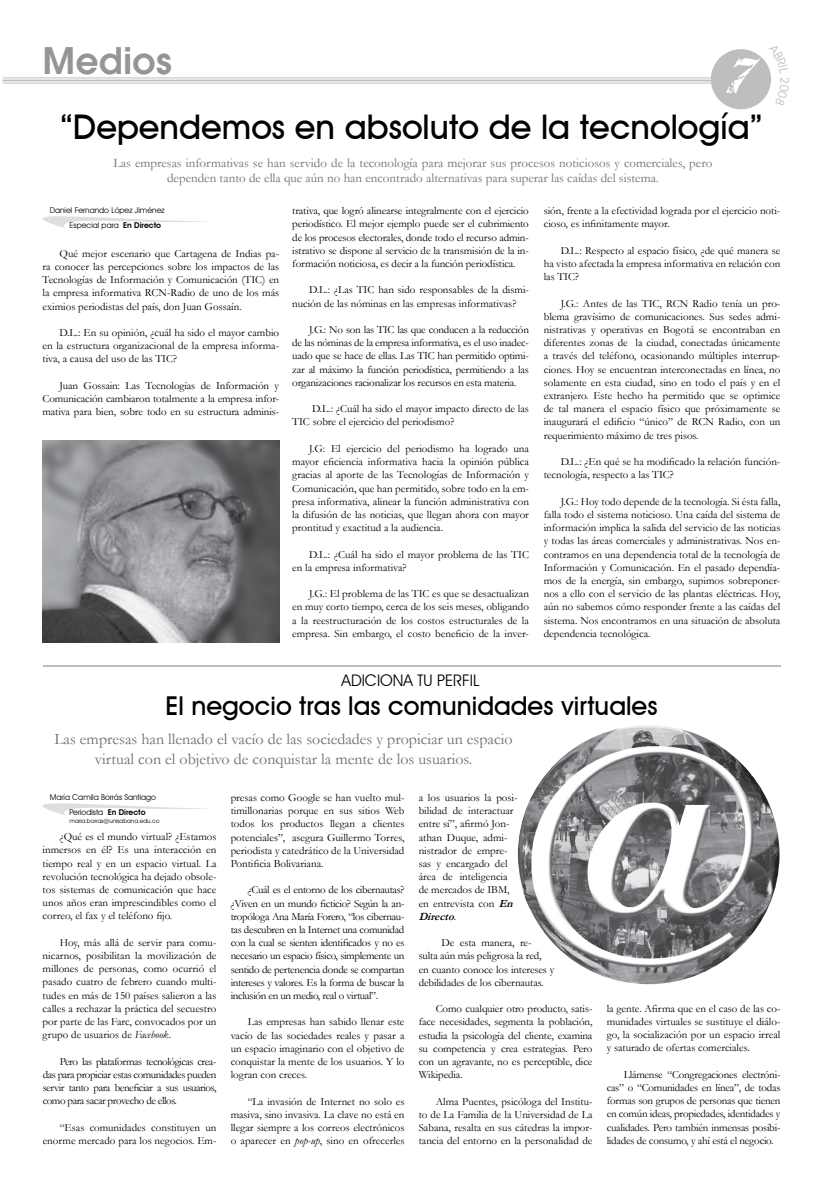
<style>
.page{position:relative;width:823px;height:1191px;background:#fff}
.page>*{position:absolute;margin:0;border:0;box-sizing:border-box;transform-origin:0 0}
.t1{font:600 40px "Avant Gar Got Itc TEE";color:#939598}
.t2{font:500 34px "Avant Garde IT Cby BT";color:#000}
.t3{font:500 26px "Avant Garde IT Cby BT";color:#000}
.t4{font:16px/19.2px "Garamond";color:#6d6e71;text-align:center}
.t5{font:16px "Avant Garde IT Cby BT";color:#000}
.t6{font:13px/15.6px "Garamond";color:#6d6e71;text-align:center}
.t7{font:11px/13.2px "Garamond";color:#000;text-align:justify}
.t8{font:8px/15.3px "Avant Garde IT Cby BT";color:#000}
.t9{font:6px "Avant Garde IT Cby BT";color:#000}
.s1{font-weight:600}
.s2{font-style:italic}
.s3{font-weight:700;font-style:italic}
</style>
<div class="page">
<div style="left:710px;top:49px;width:60px;height:60px;background:#bcbec0;border-radius:50%"></div>
<hr style="left:3px;top:77px;width:707px;height:1px;background:#bcbec0">
<hr style="left:3px;top:80px;width:707px;height:1px;background:#bcbec0">
<hr style="left:3px;top:83px;width:707px;height:1px;background:#bcbec0">
<svg style="left:726px;top:58px;width:34px;height:35px"></svg>
<img style="left:517px;top:725px;width:262px;height:259px">
<hr style="left:43px;top:665px;width:737px;height:1px;background:#bcbec0">
<img style="left:43px;top:440px;width:236px;height:202px">
<svg style="left:43px;top:803px;width:164px;height:12px"></svg>
<svg style="left:43px;top:216px;width:164px;height:12px"></svg>
<svg style="left:768px;top:66px;width:3px;height:26px"></svg>
<h1 class="t1" style="left:43px;top:37px;width:131px">Medios</h1>
<h2 class="t2" style="left:60px;top:106px;width:704px">“Dependemos en absoluto de la tecnología”</h2>
<p class="t6" style="left:113px;top:154px;width:600px">Las empresas informativas se han servido de la teconología para mejorar sus procesos noticiosos y comerciales, pero dependen tanto de ella que aún no han encontrado alternativas para superar las caídas del sistema.</p>
<p class="t8" style="left:69px;top:202px;width:97px;text-indent:-20px">Daniel Fernando López Jiménez<br>Especial para <span class="s1">En Directo</span></p>
<p class="t7" style="left:43px;top:246px;width:238px;text-indent:17px">Qué mejor escenario que Cartagena de Indias pa&shy;ra conocer las percepciones sobre los impactos de las Tecnologías de Información y Comunicación (TIC) en la empresa informativa RCN-Radio de uno de los más eximios periodistas del país, don Juan Gossaín.</p>
<p class="t7" style="left:43px;top:326px;width:238px;text-indent:17px">D.L.: En su opinión, ¿cuál ha sido el mayor cambio en la estructura organizacional de la empresa informa&shy;tiva, a causa del uso de las TIC?</p>
<p class="t7" style="left:43px;top:378px;width:238px;text-indent:17px">Juan Gossain: Las Tecnologías de Información y Comunicación cambiaron totalmente a la empresa infor&shy;mativa para bien, sobre todo en su estructura adminis-</p>
<p class="t7" style="left:292px;top:204px;width:238px">trativa, que logró alinearse integralmente con el ejercicio periodístico. El mejor ejemplo puede ser el cubrimiento de los procesos electorales, donde todo el recurso admin&shy;istrativo se dispone al servicio de la transmisión de la in&shy;formación noticiosa, es decir a la función periodística.</p>
<p class="t7" style="left:292px;top:283px;width:238px;text-indent:17px">D.L.: ¿Las TIC han sido responsables de la dismi&shy;nución de las nóminas en las empresas informativas?</p>
<p class="t7" style="left:292px;top:323px;width:238px;text-indent:17px">J.G.: No son las TIC las que conducen a la reducción de las nóminas de la empresa informativa, es el uso inadec&shy;uado que se hace de ellas. Las TIC han permitido optimi&shy;zar al máximo la función periodística, permitiendo a las organizaciones racionalizar los recursos en esta materia.</p>
<p class="t7" style="left:292px;top:402px;width:238px;text-indent:20px">D.L.: ¿Cuál ha sido el mayor impacto directo de las<br>TIC sobre el ejercicio del periodismo?</p>
<p class="t7" style="left:292px;top:441px;width:238px;text-indent:17px">J.G: El ejercicio del periodismo ha logrado una mayor eficiencia informativa hacia la opinión pública gracias al aporte de las Tecnologías de Información y Comunicación, que han permitido, sobre todo en la em&shy;presa informativa, alinear la función administrativa con la difusión de las noticias, que llegan ahora con mayor prontitud y exactitud a la audiencia.</p>
<p class="t7" style="left:292px;top:547px;width:238px;text-indent:17px">D.L.: ¿Cuál ha sido el mayor problema de las TIC en la empresa informativa?</p>
<p class="t7" style="left:292px;top:587px;width:238px;text-indent:17px">J.G.: El problema de las TIC es que se desactualizan en muy corto tiempo, cerca de los seis meses, obligando a la reestructuración de los costos estructurales de la empresa. Sin embargo, el costo beneficio de la inver-</p>
<h3 class="t5" style="left:341px;top:670px;width:139px">ADICIONA TU PERFIL</h3>
<p class="t7" style="left:543px;top:204px;width:238px">sión, frente a la efectividad lograda por el ejercicio noti&shy;cioso, es infinitamente mayor.</p>
<p class="t7" style="left:543px;top:243px;width:238px;text-indent:17px">D.L.: Respecto al espacio físico, ¿de qué manera se ha visto afectada la empresa informativa en relación con las TIC?</p>
<p class="t7" style="left:543px;top:296px;width:238px;text-indent:17px">J.G.: Antes de las TIC, RCN Radio tenía un pro&shy;blema gravísimo de comunicaciones. Sus sedes admi&shy;nistrativas y operativas en Bogotá se encontraban en diferentes zonas de la ciudad, conectadas únicamente a través del teléfono, ocasionando múltiples interrup&shy;ciones. Hoy se encuentran interconectadas en línea, no solamente en esta ciudad, sino en todo el país y en el extranjero. Este hecho ha permitido que se optimice de tal manera el espacio físico que próximamente se inaugurará el edificio “único” de RCN Radio, con un requerimiento máximo de tres pisos.</p>
<p class="t7" style="left:543px;top:455px;width:238px;text-indent:17px">D.L.: ¿En qué se ha modificado la relación función&shy;tecnología, respecto a las TIC?</p>
<p class="t7" style="left:543px;top:494px;width:238px;text-indent:17px">J.G.: Hoy todo depende de la tecnología. Si ésta falla, falla todo el sistema noticioso. Una caída del sistema de información implica la salida del servicio de las noticias y todas las áreas comerciales y administrativas. Nos en&shy;contramos en una dependencia total de la tecnología de Información y Comunicación. En el pasado dependía&shy;mos de la energía, sin embargo, supimos sobreponer&shy;nos a ello con el servicio de las plantas eléctricas. Hoy, aún no sabemos cómo responder frente a las caídas del sistema. Nos encontramos en una situación de absoluta dependencia tecnológica.</p>
<h3 class="t3" style="left:165px;top:690px;width:493px">El negocio tras las comunidades virtuales</h3>
<h3 class="t4" style="left:54px;top:729px;width:459px">Las empresas han llenado el vacío de las sociedades y propiciar un espacio virtual con el objetivo de conquistar la mente de los usuarios.</h3>
<p class="t8" style="left:70px;top:789px;width:88px;text-indent:-20px">María Camila Borrás Santiago<br>Periodista <span class="s1">En Directo</span></p>
<p class="t9" style="left:70px;top:817px;width:91px">maria.borras@unisabana.edu.co</p>
<p class="t7" style="left:43px;top:830px;width:175px;text-indent:17px">¿Qué es el mundo virtual? ¿Estamos inmersos en él? Es una interacción en tiempo real y en un espacio virtual. La revolución tecnológica ha dejado obsole&shy;tos sistemas de comunicación que hace unos años eran imprescindibles como el correo, el fax y el teléfono fijo.</p>
<p class="t7" style="left:43px;top:935px;width:175px;text-indent:17px">Hoy, más allá de servir para comu&shy;nicarnos, posibilitan la movilización de millones de personas, como ocurrió el pasado cuatro de febrero cuando multi&shy;tudes en más de 150 países salieron a las calles a rechazar la práctica del secuestro por parte de las Farc, convocados por un grupo de usuarios de <span class="s2">Facebook</span>.</p>
<p class="t7" style="left:43px;top:1054px;width:175px;text-indent:17px">Pero las plataformas tecnológicas crea&shy;das para propiciar estas comunidades pueden servir tanto para beneficiar a sus usuarios, como para sacar provecho de ellos.</p>
<p class="t7" style="left:43px;top:1120px;width:175px;text-align:right">“Esas comunidades constituyen un enorme mercado para los negocios. Em-</p>
<p class="t7" style="left:230px;top:790px;width:175px">presas como Google se han vuelto mul&shy;timillonarias porque en sus sitios Web todos los productos llegan a clientes potenciales”, asegura Guillermo Torres, periodista y catedrático de la Universidad Pontificia Bolivariana.</p>
<p class="t7" style="left:230px;top:883px;width:175px;text-indent:17px">¿Cuál es el entorno de los cibernautas? ¿Viven en un mundo ficticio? Según la an&shy;tropóloga Ana María Forero, “los cibernau&shy;tas descubren en la Internet una comunidad con la cual se sienten identificados y no es necesario un espacio físico, simplemente un sentido de pertenencia donde se compartan intereses y valores. Es la forma de buscar la inclusión en un medio, real o virtual”.</p>
<p class="t7" style="left:230px;top:1015px;width:175px;text-indent:17px">Las empresas han sabido llenar este vacío de las sociedades reales y pasar a un espacio imaginario con el objetivo de conquistar la mente de los usuarios. Y lo logran con creces.</p>
<p class="t7" style="left:230px;top:1094px;width:175px;text-indent:17px">“La invasión de Internet no solo es masiva, sino invasiva. La clave no está en llegar siempre a los correos electrónicos o aparecer en <span class="s2">pop-up</span>, sino en ofrecerles</p>
<p class="t7" style="left:418px;top:790px;width:100px;text-align:left">a los usuarios la posi&shy;bilidad de interactuar entre sí”, afirmó Jon&shy;athan Duque, admi&shy;nistrador de empre&shy;sas y encargado del área de inteligencia de mercados de IBM, en entrevista con <span class="s3">En<br>Directo</span>.</p>
<p class="t7" style="left:418px;top:936px;width:137px;text-align:left;text-indent:23px">De esta manera, re-<br>sulta aún más peligrosa la red,<br>en cuanto conoce los intereses y debilidades de los cibernautas.</p>
<p class="t7" style="left:418px;top:1002px;width:175px;text-indent:17px">Como cualquier otro producto, satis&shy;face necesidades, segmenta la población, estudia la psicología del cliente, examina su competencia y crea estrategias. Pero con un agravante, no es perceptible, dice Wikipedia.</p>
<p class="t7" style="left:418px;top:1094px;width:175px;text-indent:17px">Alma Puentes, psicóloga del Institu&shy;to de La Familia de la Universidad de La Sabana, resalta en sus cátedras la impor&shy;tancia del entorno en la personalidad de</p>
<p class="t7" style="left:606px;top:1001px;width:175px">la gente. Afirma que en el caso de las co&shy;munidades virtuales se sustituye el diálo&shy;go, la socialización por un espacio irreal y saturado de ofertas comerciales.</p>
<p class="t7" style="left:606px;top:1067px;width:175px;text-indent:17px">Llámense “Congregaciones electróni&shy;cas” o “Comunidades en línea”, de todas formas son grupos de personas que tienen en común ideas, propiedades, identidades y cualidades. Pero también inmensas posibi&shy;lidades de consumo, y ahí está el negocio.</p>
</div>
